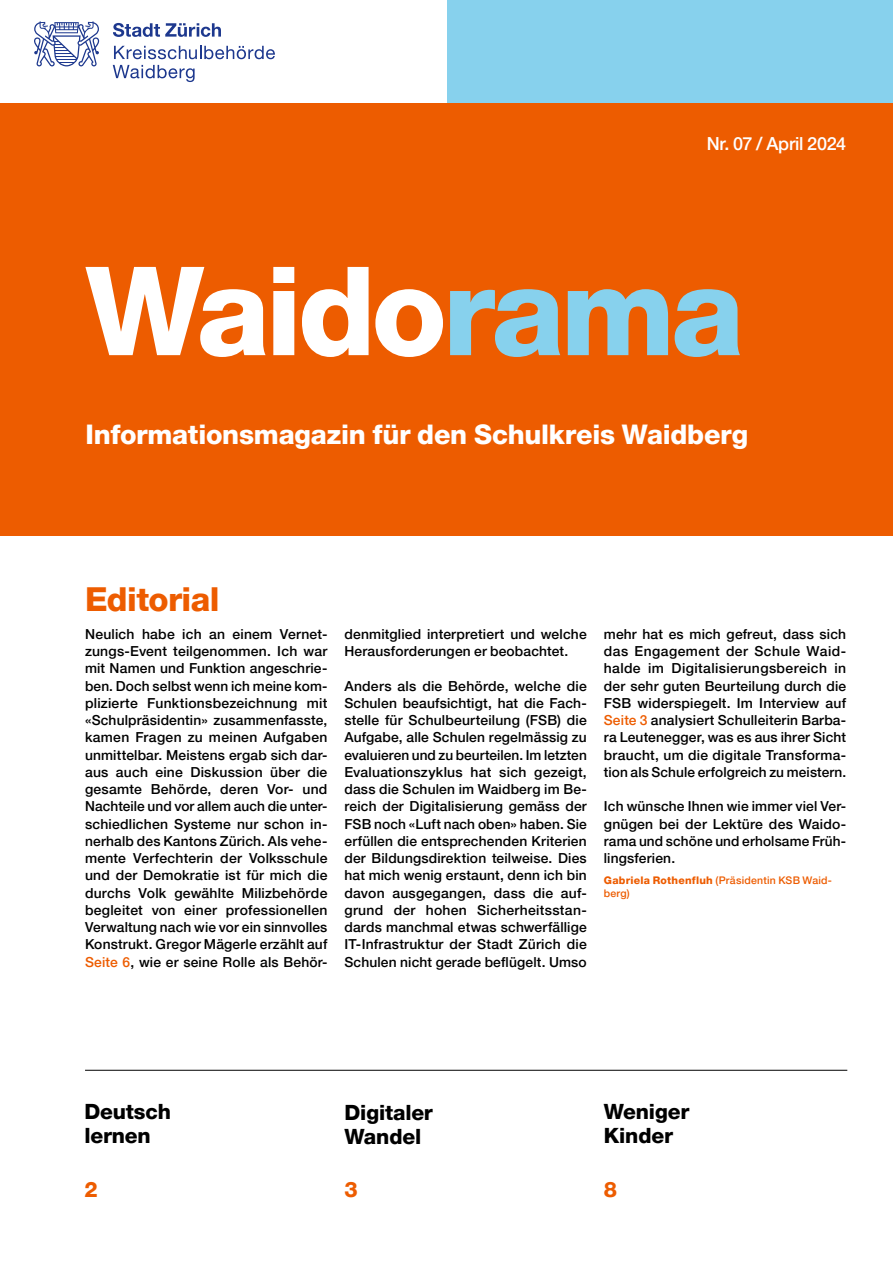
<style>
.page{position:relative;width:893px;height:1263px;background:#fff}
.page>*{position:absolute;margin:0;border:0;box-sizing:border-box;transform-origin:0 0}
.t1{font:800 123.45px "Helvetica Neue LT Pro";letter-spacing:-.035em;color:#fff}
.t2{font:800 33px "Helvetica Neue LT Pro";letter-spacing:-.02em;color:#ed5c00}
.t3{font:800 27px "Helvetica Neue LT Pro";letter-spacing:-.01em;color:#fff}
.t4{font:800 21px/24px "Helvetica Neue LT Pro";letter-spacing:-.01em;color:#000}
.t5{font:800 21px "Helvetica Neue LT Pro";color:#ed5c00}
.t6{font:500 18px "Helvetica Neue LT Pro";letter-spacing:-.015em;color:#fff}
.t7{font:500 13.8px/17.2px "Helvetica Neue LT Pro";letter-spacing:.01em;color:#000;text-align:justify}
.t8{font:500 10.5px/12.8px "Helvetica Neue LT Pro";letter-spacing:.02em;color:#ed5c00}
.s1{color:#87d1ed}
.s2{color:#ed5c00}
.s3{font-weight:800}
</style>
<div class="page">
<div style="left:0;top:102px;width:893px;height:433px;background:#ed5c00"></div>
<div style="left:446px;top:0;width:447px;height:102px;background:#87d1ed"></div>
<svg style="left:114px;top:46px;width:161px;height:13px"></svg>
<svg style="left:113px;top:65px;width:82px;height:17px"></svg>
<svg style="left:113px;top:23px;width:108px;height:14px"></svg>
<svg style="left:34px;top:21px;width:65px;height:45px"></svg>
<hr style="left:85px;top:1070px;width:762px;height:1px;background:#000">
<h3 class="t6" style="left:707px;top:133px;width:141px">Nr. 07 / April 2024</h3>
<h1 class="t1" style="left:85px;top:238px;width:660px">Waido<span class="s1">rama</span></h1>
<h3 class="t3" style="left:85px;top:418px;width:664px">Informationsmagazin für den Schulkreis Waidberg</h3>
<h2 class="t2" style="left:85px;top:579px;width:136px">Editorial</h2>
<p class="t7" style="left:85px;top:625px;width:244px">Neulich habe ich an einem Vernet&shy;zungs-Event teilgenommen. Ich war mit Namen und Funktion angeschrie&shy;ben. Doch selbst wenn ich meine kom&shy;plizierte Funktionsbezeichnung mit «Schulpräsidentin» zusammenfasste, kamen Fragen zu meinen Aufgaben unmittelbar. Meistens ergab sich dar&shy;aus auch eine Diskussion über die gesamte Behörde, deren Vor- und Nachteile und vor allem auch die unter&shy;schiedlichen Systeme nur schon in&shy;nerhalb des Kantons Zürich. Als vehe&shy;mente Verfechterin der Volksschule und der Demokratie ist für mich die durchs Volk gewählte Milizbehörde begleitet von einer professionellen Verwaltung nach wie vor ein sinnvolles Konstrukt. Gregor Mägerle erzählt auf <span class="s2">Seite 6</span>, wie er seine Rolle als Behör-</p>
<p class="t7" style="left:344px;top:625px;width:244px">denmitglied interpretiert und welche<br>Herausforderungen er beobachtet.</p>
<p class="t7" style="left:344px;top:677px;width:244px">Anders als die Behörde, welche die Schulen beaufsichtigt, hat die Fach&shy;stelle für Schulbeurteilung (FSB) die Aufgabe, alle Schulen regelmässig zu evaluieren und zu beurteilen. Im letzten Evaluationszyklus hat sich gezeigt, dass die Schulen im Waidberg im Be&shy;reich der Digitalisierung gemäss der FSB noch «Luft nach oben» haben. Sie erfüllen die entsprechenden Kriterien der Bildungsdirektion teilweise. Dies hat mich wenig erstaunt, denn ich bin davon ausgegangen, dass die auf&shy;grund der hohen Sicherheitsstan&shy;dards manchmal etwas schwerfällige IT-Infrastruktur der Stadt Zürich die Schulen nicht gerade beflügelt. Umso</p>
<p class="t7" style="left:604px;top:625px;width:244px">mehr hat es mich gefreut, dass sich das Engagement der Schule Waid&shy;halde im Digitalisierungsbereich in der sehr guten Beurteilung durch die FSB widerspiegelt. Im Interview auf <span class="s2">Seite 3</span> analysiert Schulleiterin Barba&shy;ra Leutenegger, was es aus ihrer Sicht braucht, um die digitale Transforma&shy;tion als Schule erfolgreich zu meistern.</p>
<p class="t7" style="left:604px;top:797px;width:244px">Ich wünsche Ihnen wie immer viel Ver&shy;gnügen bei der Lektüre des Waido&shy;rama und schöne und erholsame Früh&shy;lingsferien.</p>
<p class="t8" style="left:604px;top:874px;width:230px"><span class="s3">Gabriela Rothenfluh</span> (Präsidentin KSB Waid&shy;berg)</p>
<h3 class="t4" style="left:84px;top:1100px;width:88px">Deutsch lernen</h3>
<h3 class="t5" style="left:84px;top:1177px;width:15px">2</h3>
<h3 class="t4" style="left:344px;top:1100px;width:90px">Digitaler<br>Wandel</h3>
<h3 class="t5" style="left:344px;top:1177px;width:15px">3</h3>
<h3 class="t4" style="left:604px;top:1100px;width:87px">Weniger<br>Kinder</h3>
<h3 class="t5" style="left:604px;top:1177px;width:15px">8</h3>
</div>
